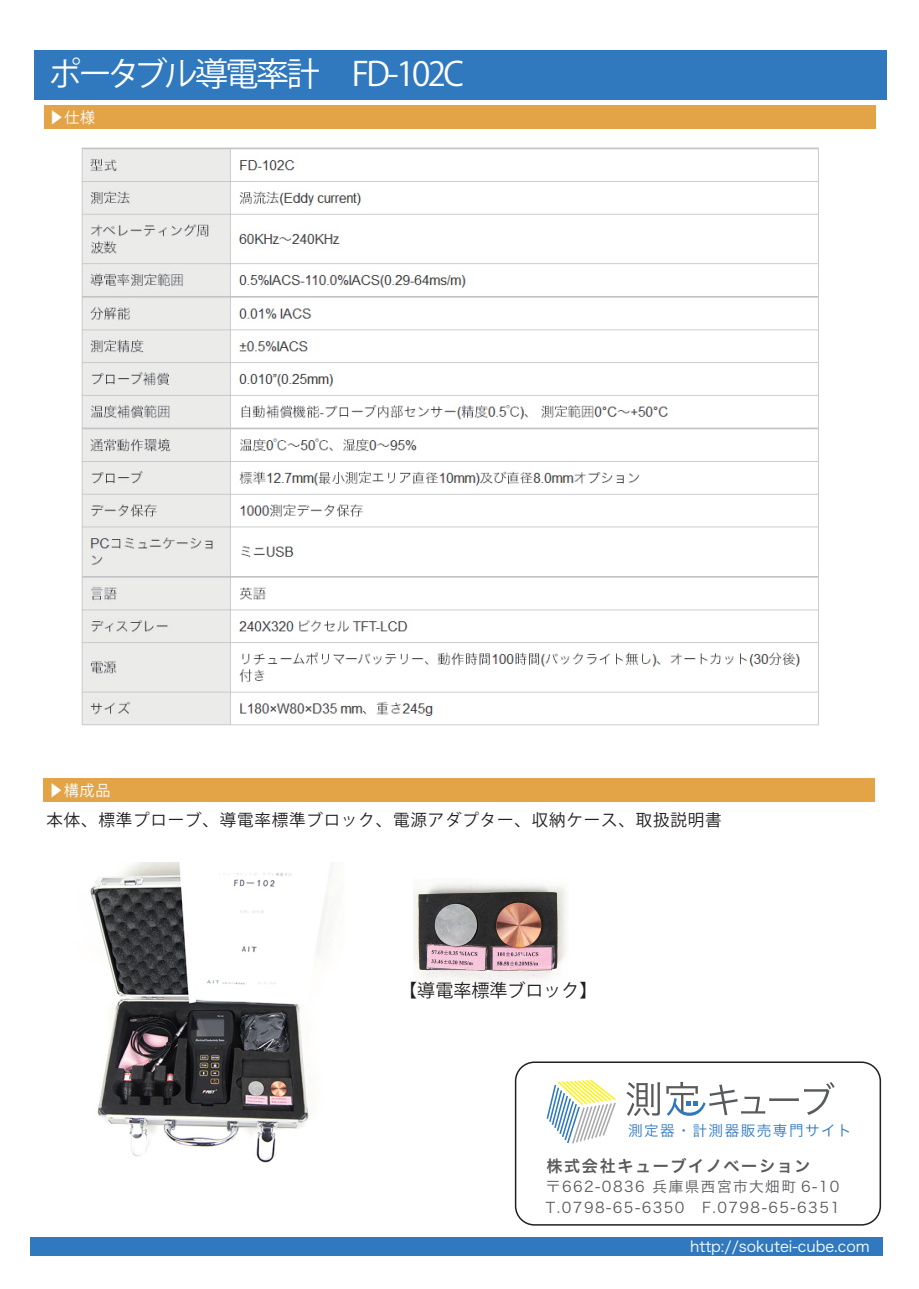
<style>
.page{position:relative;width:919px;height:1289px;background:#fff}
.page>*{position:absolute;margin:0;border:0;box-sizing:border-box;transform-origin:0 0}
.t1{font:33px "Hira Kaku Pro N W6 90 ms RKSJ H";letter-spacing:-.075em;color:#fff}
.t2{font:18px "Koz Go Pro";color:#231f20}
.t3{font:16.5px "Hira Kaku Pro N W3 90 ms RKSJ H";letter-spacing:.05em;color:#231f20}
.t4{font:16.05px "Hira Kaku Pro W6";letter-spacing:.1em;color:#595a5c}
.t5{font:15px "Hira Kaku Pro W3";color:#fff}
.t6{font:15px "Hira Kaku Pro N W6 90 ms RKSJ H";color:#fff}
.t7{font:14.55px/20.4px "Hira Kaku Pro W3";letter-spacing:.1em;color:#595a5c}
.t8{font:14.55px "Hira Kaku Pro W3";letter-spacing:.1em;color:#3079be}
</style>
<div class="page">
<div style="left:515px;top:1061px;width:366px;height:164px;border:2px solid #231f20;border-radius:19px"></div>
<div style="left:34px;top:50px;width:852px;height:49px;background:#3079be"></div>
<div style="left:44px;top:105px;width:831px;height:24px;background:#e2a447"></div>
<div style="left:30px;top:1237px;width:852px;height:19px;background:#3079be"></div>
<svg style="left:626px;top:1082px;width:34px;height:34px"></svg>
<svg style="left:666px;top:1081px;width:132px;height:34px"></svg>
<svg style="left:804px;top:1082px;width:30px;height:32px"></svg>
<svg style="left:546px;top:1079px;width:70px;height:64px"></svg>
<div style="left:44px;top:778px;width:831px;height:23px;background:#e2a447"></div>
<img style="left:81px;top:147px;width:738px;height:579px">
<img style="left:90px;top:862px;width:242px;height:300px">
<img style="left:413px;top:881px;width:154px;height:105px">
<h1 class="t1" style="left:49px;top:56px;width:417px">ポータブル導電率計 FD-102C</h1>
<p class="t6" style="left:49px;top:109px;width:48px">▶仕様</p>
<p class="t6" style="left:48px;top:782px;width:64px">▶構成品</p>
<p class="t3" style="left:46px;top:810px;width:676px">本体、標準プローブ、導電率標準ブロック、電源アダプター、収納ケース、取扱説明書</p>
<p class="t2" style="left:399px;top:978px;width:199px">【導電率標準ブロック】</p>
<p class="t8" style="left:628px;top:1117px;width:225px">測定器・計測器販売専門サイト</p>
<p class="t4" style="left:546px;top:1150px;width:265px">株式会社キューブイノベーション</p>
<p class="t7" style="left:546px;top:1175px;width:295px">〒662-0836 兵庫県西宮市大畑町 6-10<br>T.0798-65-6350　F.0798-65-6351</p>
<p class="t5" style="left:690px;top:1233px;width:181px">http://sokutei-cube.com</p>
</div>
